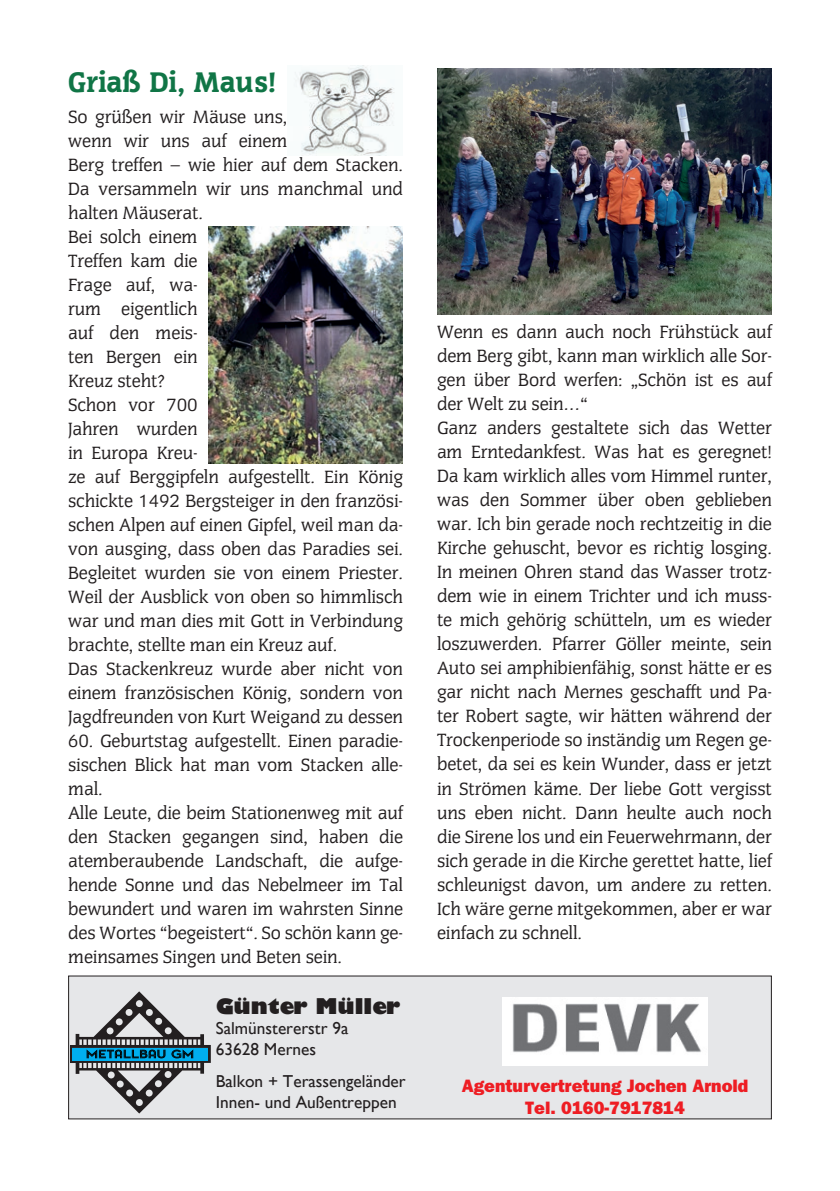
<style>
.page{position:relative;width:840px;height:1191px;background:#fff}
.page>*{position:absolute;margin:0;border:0;box-sizing:border-box;transform-origin:0 0}
.t1{font:32px "Cg Congress Hy";color:#107546}
.t2{font:800 21.2px "Gill Sans";color:#231f20}
.t3{font:20px/24px "Cg Congress";color:#231f20}
.t4{font:800 18px/21.6px "Franklin Gothic";color:#ee1d23;text-align:center}
.t5{font:17.2px/20.8px "Gill Sans";color:#231f20}
</style>
<div class="page">
<div style="left:68px;top:975px;width:703px;height:144px;background:#e6e7e9"></div>
<svg style="left:70px;top:991px;width:141px;height:122px"></svg>
<img style="left:502px;top:997px;width:205px;height:68px">
<img style="left:294px;top:65px;width:101px;height:91px">
<img style="left:209px;top:227px;width:194px;height:236px">
<img style="left:437px;top:68px;width:334px;height:247px">
<h1 class="t1" style="left:68px;top:60px;width:209px">Griaß Di, Maus!</h1>
<p class="t3" style="left:68px;top:104px;width:336px">So grüßen wir Mäuse uns,<br>wenn wir uns auf einem<br>Berg treffen – wie hier auf dem Stacken.<br>Da versammeln wir uns manchmal und halten Mäuserat.<br>Bei solch einem<br>Treffen kam die<br>Frage auf, wa-<br>rum eigentlich<br>auf den meis-<br>ten Bergen ein<br>Kreuz steht?<br>Schon vor 700<br>Jahren wurden<br>in Europa Kreu-<br>ze auf Berggipfeln aufgestellt. Ein König schickte 1492 Bergsteiger in den französi&shy;schen Alpen auf einen Gipfel, weil man da&shy;von ausging, dass oben das Paradies sei.<br>Begleitet wurden sie von einem Priester.<br>Weil der Ausblick von oben so himmlisch war und man dies mit Gott in Verbindung brachte, stellte man ein Kreuz auf.<br>Das Stackenkreuz wurde aber nicht von einem französischen König, sondern von<br>Jagdfreunden von Kurt Weigand zu dessen</p>
<p class="t3" style="left:68px;top:728px;width:336px">60. Geburtstag aufgestellt. Einen paradie&shy;sischen Blick hat man vom Stacken alle&shy;mal.<br>Alle Leute, die beim Stationenweg mit auf den Stacken gegangen sind, haben die atemberaubende Landschaft, die aufge&shy;hende Sonne und das Nebelmeer im Tal bewundert und waren im wahrsten Sinne des Wortes “begeistert“. So schön kann ge&shy;meinsames Singen und Beten sein.</p>
<p class="t2" style="left:216px;top:989px;width:187px">Günter Müller</p>
<p class="t5" style="left:216px;top:1018px;width:134px">Salmünstererstr 9a<br>63628 Mernes</p>
<p class="t5" style="left:216px;top:1070px;width:191px">Balkon + Terassengeländer<br>Innen- und Außentreppen</p>
<p class="t3" style="left:437px;top:319px;width:336px">Wenn es dann auch noch Frühstück auf dem Berg gibt, kann man wirklich alle Sor&shy;gen über Bord werfen: „Schön ist es auf der Welt zu sein…“<br>Ganz anders gestaltete sich das Wetter am Erntedankfest. Was hat es geregnet!<br>Da kam wirklich alles vom Himmel runter, was den Sommer über oben geblieben war. Ich bin gerade noch rechtzeitig in die Kirche gehuscht, bevor es richtig losging.<br>In meinen Ohren stand das Wasser trotz&shy;dem wie in einem Trichter und ich muss&shy;te mich gehörig schütteln, um es wieder loszuwerden. Pfarrer Göller meinte, sein Auto sei amphibienfähig, sonst hätte er es gar nicht nach Mernes geschafft und Pa&shy;ter Robert sagte, wir hätten während der Trockenperiode so inständig um Regen ge&shy;betet, da sei es kein Wunder, dass er jetzt in Strömen käme. Der liebe Gott vergisst uns eben nicht. Dann heulte auch noch die Sirene los und ein Feuerwehrmann, der sich gerade in die Kirche gerettet hatte, lief schleunigst davon, um andere zu retten.<br>Ich wäre gerne mitgekommen, aber er war einfach zu schnell.</p>
<p class="t4" style="left:461px;top:1074px;width:288px">Agenturvertretung Jochen Arnold<br>Tel. 0160-7917814</p>
</div>
